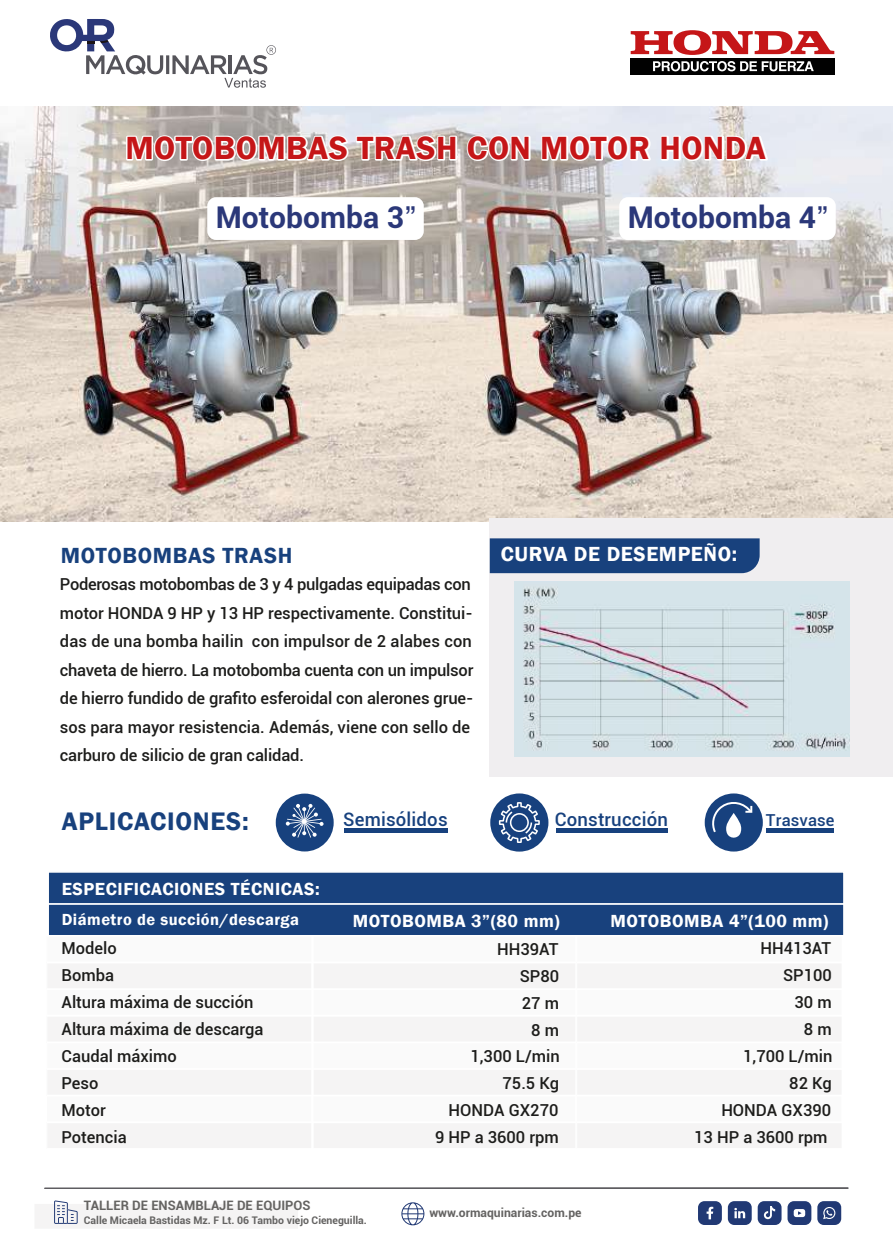
<style>
.page{position:relative;width:893px;height:1251px;background:#fff}
.page>*{position:absolute;margin:0;border:0;box-sizing:border-box;transform-origin:0 0}
.t1{font:600 33px "Franklin Gothic";letter-spacing:.015em;color:#c51618}
.t2{font:700 30px "Roboto";color:#2b3879}
.t3{font:600 26.1px "Franklin Gothic";letter-spacing:.03em;color:#18417d}
.t4{font:600 22.5px "Franklin Gothic";letter-spacing:.03em;color:#18417d}
.t5{font:600 21px "Franklin Gothic";letter-spacing:.03em;color:#fff}
.t6{font:500 18.6px "Roboto";letter-spacing:.01em;color:#17417e}
.t7{font:600 18px "Franklin Gothic";letter-spacing:.03em;color:#fff}
.t8{font:500 16.5px/27px "Roboto";color:#1d1d1b}
.t9{font:600 16.5px "Franklin Gothic";letter-spacing:.03em;color:#fff}
.t10{font:500 16.5px "Roboto";letter-spacing:.01em;color:#17417e}
.t11{font:700 13.05px "Roboto";color:#656462}
.t12{font:700 12.15px "Roboto";color:#646362}
.t13{font:700 10.5px "Roboto";color:#646362}
.s1{font-family:"Arial";font-weight:400;font-size:33px}
</style>
<div class="page">
<img style="left:0;top:107px;width:892px;height:414px">
<div style="left:489px;top:518px;width:403px;height:259px;background:#f0eef0"></div>
<div style="left:48px;top:964px;width:793px;height:184px;background:#f5f4f4"></div>
<div style="left:47px;top:903px;width:797px;height:33px;background:#18417d;border:2px solid #fff"></div>
<div style="left:47px;top:871px;width:797px;height:34px;background:#18417d;border:2px solid #fff"></div>
<svg style="left:50px;top:19px;width:226px;height:69px"></svg>
<div style="left:490px;top:538px;width:269px;height:35px;background:#18417d"></div>
<div style="left:490px;top:793px;width:58px;height:59px;background:#17417e;border-radius:50%"></div>
<svg style="left:499px;top:802px;width:41px;height:41px"></svg>
<hr style="left:555px;top:829px;width:112px;height:4px;background:#17417e">
<hr style="left:344px;top:829px;width:104px;height:4px;background:#17417e">
<div style="left:276px;top:794px;width:57px;height:57px;background:#17417e;border-radius:50%"></div>
<svg style="left:286px;top:804px;width:37px;height:34px"></svg>
<hr style="left:766px;top:829px;width:68px;height:4px;background:#17417e">
<svg style="left:401px;top:1202px;width:23px;height:23px"></svg>
<svg style="left:35px;top:1200px;width:263px;height:28px"></svg>
<svg style="left:698px;top:1201px;width:23px;height:24px"></svg>
<div style="left:757px;top:1201px;width:24px;height:24px;background:#213974;border-radius:6px"></div>
<svg style="left:817px;top:1201px;width:24px;height:24px"></svg>
<svg style="left:787px;top:1201px;width:24px;height:24px"></svg>
<svg style="left:727px;top:1201px;width:24px;height:24px"></svg>
<svg style="left:763px;top:1206px;width:12px;height:13px"></svg>
<svg style="left:44px;top:1188px;width:804px;height:1px"></svg>
<svg style="left:124px;top:121px;width:334px;height:42px"></svg>
<svg style="left:465px;top:133px;width:67px;height:30px"></svg>
<svg style="left:539px;top:121px;width:114px;height:42px"></svg>
<svg style="left:659px;top:133px;width:111px;height:30px"></svg>
<div style="left:630px;top:58px;width:205px;height:17px;background:#010101"></div>
<svg style="left:630px;top:30px;width:204px;height:25px"></svg>
<svg style="left:653px;top:61px;width:160px;height:10px"></svg>
<div style="left:704px;top:793px;width:58px;height:59px;background:#17417e;border-radius:50%"></div>
<svg style="left:710px;top:800px;width:42px;height:38px"></svg>
<img style="left:514px;top:582px;width:335px;height:174px">
<div style="left:207px;top:197px;width:217px;height:43px;background:#fff;border-radius:9px"></div>
<div style="left:619px;top:197px;width:216px;height:43px;background:#fff;border-radius:9px"></div>
<h1 class="t1" style="left:125px;top:128px;width:642px">MOTOBOMBAS TRASH CON MOTOR HONDA</h1>
<h2 class="t2" style="left:216px;top:196px;width:202px">Motobomba 3<span class="s1">”</span></h2>
<h2 class="t2" style="left:627px;top:196px;width:202px">Motobomba 4<span class="s1">”</span></h2>
<h3 class="t4" style="left:61px;top:542px;width:233px">MOTOBOMBAS TRASH</h3>
<p class="t5" style="left:501px;top:541px;width:238px">CURVA DE DESEMPEÑO:</p>
<p class="t8" style="left:60px;top:570px;width:415px;line-height:28.5px">Poderosas motobombas de 3 y 4 pulgadas equipadas con motor HONDA 9 HP y 13 HP respectivamente. Constitui&shy;das de una bomba hailin con impulsor de 2 alabes con chaveta de hierro. La motobomba cuenta con un impulsor de hierro fundido de grafito esferoidal con alerones grue&shy;sos para mayor resistencia. Además, viene con sello de carburo de silicio de gran calidad.</p>
<h3 class="t3" style="left:62px;top:805px;width:188px">APLICACIONES:</h3>
<p class="t7" style="left:62px;top:878px;width:259px">ESPECIFICACIONES TÉCNICAS:</p>
<p class="t9" style="left:62px;top:909px;width:239px">Diámetro de succión/descarga</p>
<p class="t8" style="left:62px;top:934px;width:203px">Modelo<br>Bomba<br>Altura máxima de succión<br>Altura máxima de descarga<br>Caudal máximo<br>Peso<br>Motor<br>Potencia</p>
<p class="t6" style="left:343px;top:806px;width:106px">Semisólidos</p>
<p class="t6" style="left:555px;top:806px;width:114px">Construcción</p>
<p class="t10" style="left:765px;top:809px;width:70px">Trasvase</p>
<p class="t7" style="left:353px;top:909px;width:208px">MOTOBOMBA 3”(80 mm)</p>
<p class="t7" style="left:610px;top:909px;width:219px">MOTOBOMBA 4”(100 mm)</p>
<p class="t8" style="left:435px;top:935px;width:126px;text-align:right">HH39AT<br>SP80<br>27 m<br>8 m<br>1,300 L/min<br>75.5 Kg<br>HONDA GX270<br>9 HP a 3600 rpm</p>
<p class="t8" style="left:694px;top:934px;width:140px;text-align:right">HH413AT<br>SP100<br>30 m<br>8 m<br>1,700 L/min<br>82 Kg<br>HONDA GX390<br>13 HP a 3600 rpm</p>
<p class="t11" style="left:84px;top:1196px;width:228px">TALLER DE ENSAMBLAJE DE EQUIPOS</p>
<p class="t13" style="left:84px;top:1213px;width:284px">Calle Micaela Bastidas Mz. F Lt. 06 Tambo viejo Cieneguilla.</p>
<p class="t12" style="left:429px;top:1204px;width:154px">www.ormaquinarias.com.pe</p>
</div>
